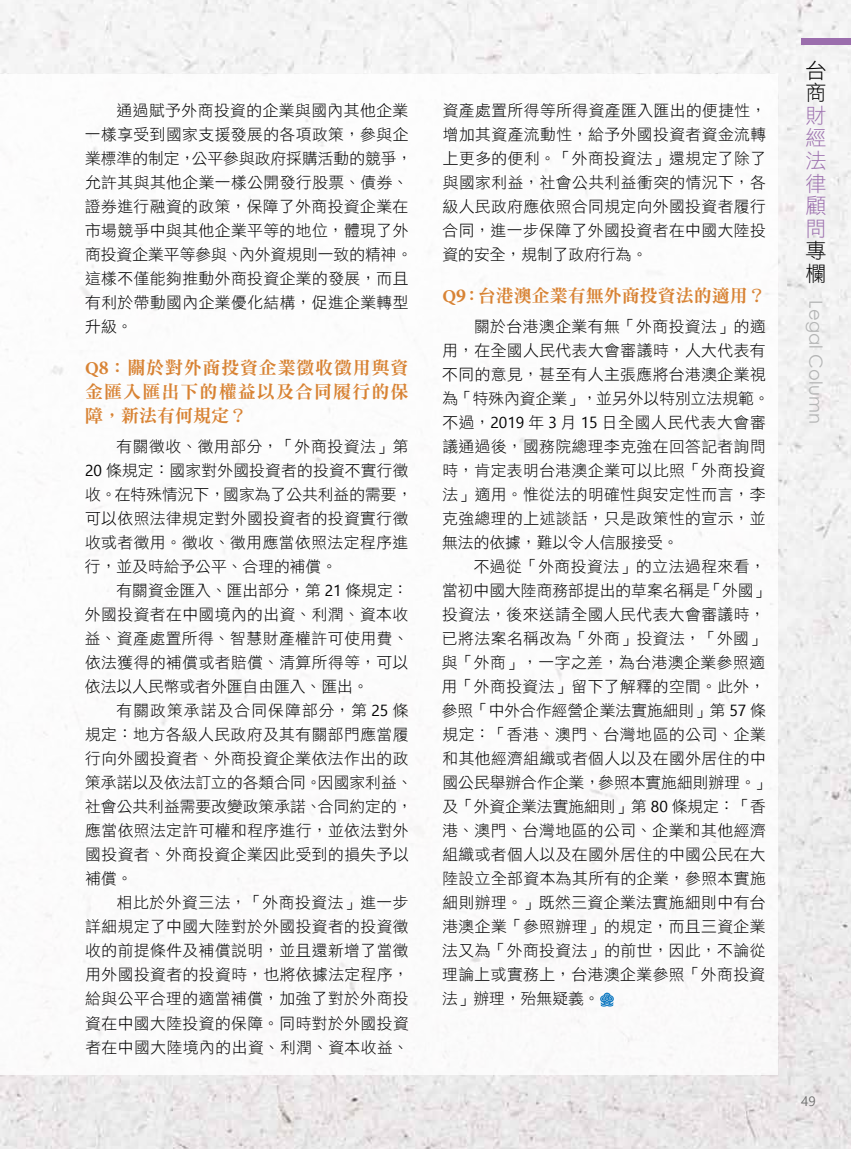
<style>
.page{position:relative;width:851px;height:1149px;background:#fff}
.page>*{position:absolute;margin:0;border:0;box-sizing:border-box;transform-origin:0 0}
.t1{font:21px/22.5px "DF Hei Std W3";color:#9b6ead;text-align:justify}
.t2{font:21px/22.5px "DF Hei Std W3";color:#000}
.t3{font:18px/24px "DF Ming Std W9";letter-spacing:.045em;color:#d88334;text-align:justify}
.t4{font:18px "DF Ming Std W9";color:#d88334}
.t5{font:18px "Century Gothic";letter-spacing:.01em;color:#b5b6b6}
.t6{font:15.75px/24px "DF Hei Std W3";letter-spacing:.03em;color:#000}
.t7{font:13.5px "Ebrima";color:#727171}
.s1{font-family:"Minion Pro";font-weight:700}
.s2{font-family:"Minion Pro";font-weight:700;font-size:19.8px}
.s3{font-family:"DF Ming Std W7"}
.s4{font-family:"Ebrima"}
</style>
<div class="page">
<img style="left:1px;top:0;width:849px;height:1148px">
<img style="left:0;top:0;width:1px;height:1148px">
<div style="left:0;top:74px;width:777px;height:1000px;background:#fff"></div>
<div style="left:800px;top:38px;width:50px;height:7px;background:#9b6ead"></div>
<svg style="left:600px;top:992px;width:13px;height:14px"></svg>
<p class="t6" style="left:85px;top:98px;width:329px;text-indent:32px">通過賦予外商投資的企業與國內其他企業一樣享受到國家支援發展的各項政策，參與企業標準的制定，公平參與政府採購活動的競爭，允許其與其他企業一樣公開發行股票、債券、證券進行融資的政策，保障了外商投資企業在市場競爭中與其他企業平等的地位，體現了外商投資企業平等參與、內外資規則一致的精神。這樣不僅能夠推動外商投資企業的發展，而且有利於帶動國內企業優化結構，促進企業轉型升級。</p>
<p class="t3" style="left:85px;top:355px;width:325px"><span class="s1">Q</span><span class="s2">8</span><span class="s3">：</span>關於對外商投資企業徵收徵用與資金匯入匯出下的權益以及合同履行的保障<span class="s3">，</span>新法有何規定<span class="s3">？</span></p>
<p class="t6" style="left:85px;top:434px;width:329px;text-indent:32px">有關徵收、徵用部分，「外商投資法」第<br><span class="s4">20</span> 條規定：國家對外國投資者的投資不實行徵收。在特殊情況下，國家為了公共利益的需要，可以依照法律規定對外國投資者的投資實行徵收或者徵用。徵收、徵用應當依照法定程序進行，並及時給予公平、合理的補償。</p>
<p class="t6" style="left:85px;top:578px;width:325px;text-align:justify;text-indent:32px">有關資金匯入、匯出部分，第 <span class="s4">21</span> 條規定：外國投資者在中國境內的出資、利潤、資本收益、資產處置所得、智慧財產權許可使用費、依法獲得的補償或者賠償、清算所得等，可以依法以人民幣或者外匯自由匯入、匯出。</p>
<p class="t6" style="left:85px;top:698px;width:329px;text-indent:31px">有關政策承諾及合同保障部分，第 <span class="s4">25</span> 條規定：地方各級人民政府及其有關部門應當履行向外國投資者、外商投資企業依法作出的政策承諾以及依法訂立的各類合同。因國家利益、社會公共利益需要改變政策承諾、合同約定的，應當依照法定許可權和程序進行，並依法對外國投資者、外商投資企業因此受到的損失予以補償。</p>
<p class="t6" style="left:85px;top:890px;width:325px;text-align:justify;text-indent:32px">相比於外資三法，「外商投資法」進一步詳細規定了中國大陸對於外國投資者的投資徵收的前提條件及補償說明，並且還新增了當徵用外國投資者的投資時，也將依據法定程序，給與公平合理的適當補償，加強了對於外商投資在中國大陸投資的保障。同時對於外國投資者在中國大陸境內的出資、利潤、資本收益、</p>
<p class="t6" style="left:442px;top:98px;width:325px;text-align:justify">資產處置所得等所得資產匯入匯出的便捷性，增加其資產流動性，給予外國投資者資金流轉上更多的便利。「外商投資法」還規定了除了與國家利益，社會公共利益衝突的情況下，各級人民政府應依照合同規定向外國投資者履行合同，進一步保障了外國投資者在中國大陸投資的安全，規制了政府行為。</p>
<p class="t4" style="left:442px;top:286px;width:325px"><span class="s1">Q</span><span class="s2">9</span><span class="s3">：</span>台港澳企業有無外商投資法的適用<span class="s3">？</span></p>
<p class="t6" style="left:442px;top:314px;width:329px;text-indent:32px">關於台港澳企業有無「外商投資法」的適用，在全國人民代表大會審議時，人大代表有不同的意見，甚至有人主張應將台港澳企業視為「特殊內資企業」，並另外以特別立法規範。不過，<span class="s4">2019</span> 年 <span class="s4">3</span> 月 <span class="s4">15</span> 日全國人民代表大會審議通過後，國務院總理李克強在回答記者詢問時，肯定表明台港澳企業可以比照「外商投資法」適用。惟從法的明確性與安定性而言，李克強總理的上述談話，只是政策性的宣示，並無法的依據，難以令人信服接受。</p>
<p class="t6" style="left:441px;top:554px;width:329px;text-indent:32px">不過從「外商投資法」的立法過程來看，當初中國大陸商務部提出的草案名稱是「外國」投資法，後來送請全國人民代表大會審議時，已將法案名稱改為「外商」投資法，「外國」與「外商」，一字之差，為台港澳企業參照適用「外商投資法」留下了解釋的空間。此外，參照「中外合作經營企業法實施細則」第 <span class="s4">57</span> 條規定：「香港、澳門、台灣地區的公司、企業和其他經濟組織或者個人以及在國外居住的中國公民舉辦合作企業，參照本實施細則辦理。」及「外資企業法實施細則」第 <span class="s4">80</span> 條規定：「香港、澳門、台灣地區的公司、企業和其他經濟組織或者個人以及在國外居住的中國公民在大陸設立全部資本為其所有的企業，參照本實施細則辦理。」既然三資企業法實施細則中有台港澳企業「參照辦理」的規定，而且三資企業法又為「外商投資法」的前世，因此，不論從理論上或實務上，台港澳企業參照「外商投資法」辦理，殆無疑義。</p>
<h1 class="t2" style="left:805px;top:58px;width:22px">台商</h1>
<h1 class="t1" style="left:805px;top:104px;width:22px">財經法律顧問</h1>
<h1 class="t2" style="left:805px;top:239px;width:22px">專欄</h1>
<p class="t5" style="left:828px;top:300px;width:125px;rotate:90deg">Legal Column</p>
<p class="t7" style="left:801px;top:1091px;width:16px">49</p>
</div>
